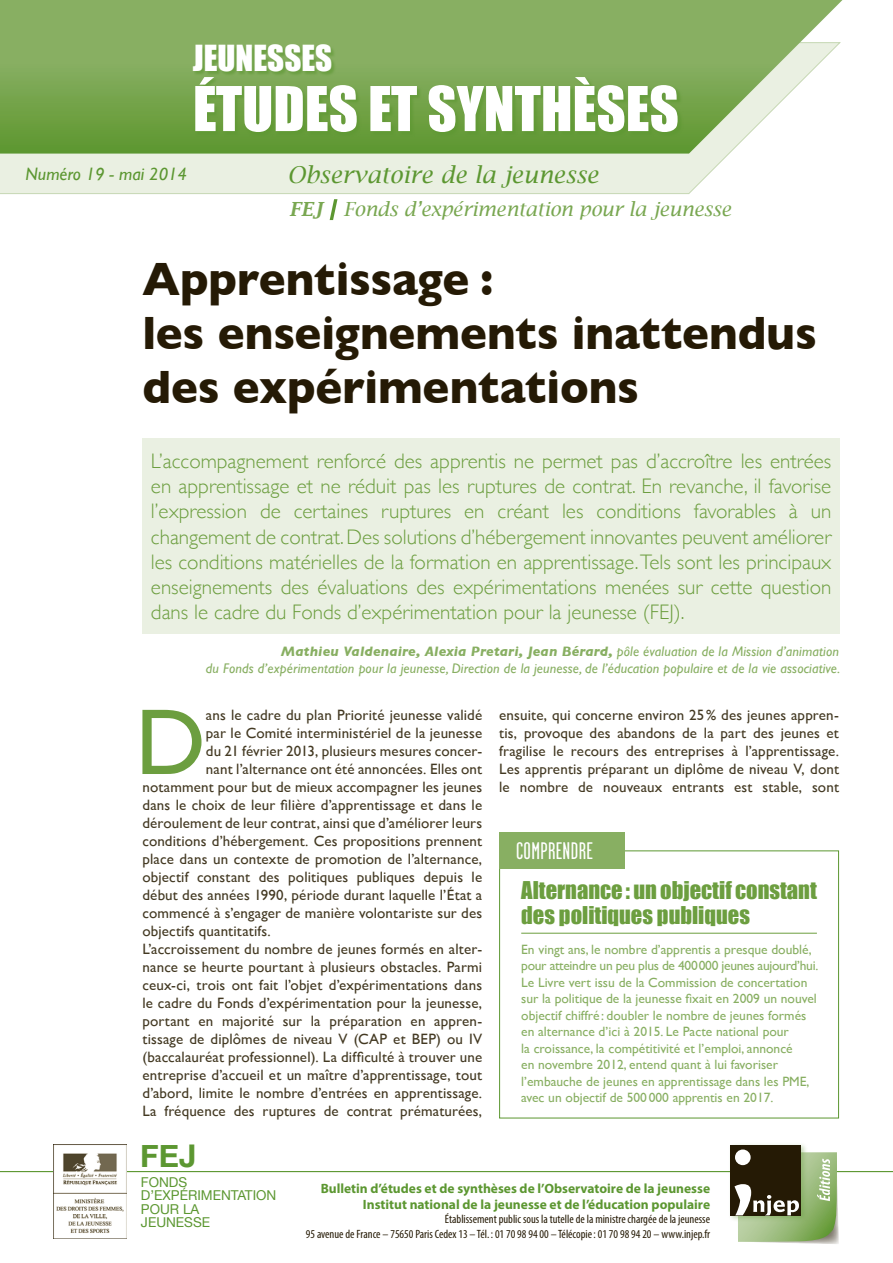
<style>
.page{position:relative;width:893px;height:1263px;background:#fff}
.page>*{position:absolute;margin:0;border:0;box-sizing:border-box;transform-origin:0 0}
.texte_courant{font:94.2px "Gill Sans";color:#6c9e3f}
.titre_publication{font:57px "Impact";color:#fff}
.titre_etude{font:700 47.7px/54px "Gill Sans";color:#251a05;scale:.94 1}
.titre_publication-2{font:33px "Impact";color:#fff}
.t1{font:700 31.2px "Helvetica Neue";color:#5c9731}
.surtitre{font:24px "LM Tone";letter-spacing:.015em;color:#fff}
.sous_titre_publicati{font:italic 23.25px "Lucida Bright";letter-spacing:.01em;color:#5c9731}
.Titre{font:22.5px/25.5px "Impact";color:#6c9e3f}
.chapeau{font:300 21px/25.2px "Gill Sans";color:#6c9e3f;text-align:justify}
.t2{font:italic 19.5px "Lucida Bright";color:#79a751}
.t3{font:italic 600 19.5px "Lucida Bright";color:#79a751}
.numéro_edition{font:italic 18px "Gill Sans";color:#5c9731}
.texte_courant-2{font:15px/18px "Gill Sans";letter-spacing:.01em;color:#433922;text-align:justify}
.mention_auteur{font:italic 13.95px/16.8px "Gill Sans";letter-spacing:.01em;color:#88af62;text-align:right}
.t4{font:13.65px "Helvetica Neue";color:#5c9731}
.contenu{font:13.5px/16.5px "Gill Sans";color:#88af62}
.t5{font:700 13.5px "Myriad Pro";color:#5c9731}
.t6{font:condensed 12px "Myriad Pro";color:#251a05}
.s1{font-weight:700}
</style>
<div class="page">
<hr style="left:0;top:1171px;width:893px;height:1px;background:#5c9731">
<div style="left:0;top:154px;width:729px;height:40px;background:#eaf0e2"></div>
<div style="left:142px;top:438px;width:698px;height:196px;background:#eaf0e2"></div>
<svg style="left:0;top:0;width:842px;height:154px;background:#8eb46b"></svg>
<div style="left:194px;top:45px;width:489px;height:92px;background:#5c9731;opacity:.61"></div>
<div style="left:728px;top:1142px;width:80px;height:80px;background:#5c9731;opacity:.35"></div>
<div style="left:730px;top:1145px;width:71px;height:70px;background:#251a05"></div>
<svg style="left:734px;top:1149px;width:105px;height:95px"></svg>
<img style="left:54px;top:1145px;width:73px;height:94px">
<svg style="left:330px;top:199px;width:7px;height:21px"></svg>
<hr style="left:521px;top:933px;width:296px;height:1px;background:#6c9e3f">
<div style="left:499px;top:850px;width:340px;height:268px;border:1px solid #5c9731"></div>
<div style="left:499px;top:833px;width:126px;height:36px;background:#88af62"></div>
<p class="titre_publication-2" style="left:193px;top:33px;width:141px">JEUNESSES</p>
<p class="titre_publication" style="left:193px;top:64px;width:487px">ÉTUDES ET SYNTHÈSES</p>
<p class="numéro_edition" style="left:26px;top:164px;width:163px">Numéro 19 - mai 2014</p>
<p class="sous_titre_publicati" style="left:287px;top:161px;width:313px">Observatoire de la jeunesse</p>
<p class="t3" style="left:289px;top:198px;width:35px">FEJ</p>
<p class="t2" style="left:343px;top:198px;width:389px">Fonds d’expérimentation pour la jeunesse</p>
<p class="titre_etude" style="left:142px;top:250px;width:719px">Apprentissage :<br>les enseignements inattendus des expérimentations</p>
<p class="chapeau" style="left:151px;top:448px;width:682px">L’accompagnement renforcé des apprentis ne permet pas d’accroître les entrées en apprentissage et ne réduit pas les ruptures de contrat. En revanche, il favorise l’expression de certaines ruptures en créant les conditions favorables à un changement de contrat. Des solutions d’hébergement innovantes peuvent améliorer les conditions matérielles de la formation en apprentissage. Tels sont les principaux enseignements des évaluations des expérimentations menées sur cette question dans le cadre du Fonds d’expérimentation pour la jeunesse (FEJ).</p>
<p class="mention_auteur" style="left:206px;top:643px;width:636px"><span class="s1">Mathieu Valdenaire, Alexia Pretari, Jean Bérard,</span> pôle évaluation de la Mission d’animation<br>du Fonds d’expérimentation pour la jeunesse, Direction de la jeunesse, de l’éducation populaire et de la vie associative.</p>
<p class="texte_courant" style="left:135px;top:687px;width:72px">D</p>
<p class="texte_courant-2" style="left:206px;top:706px;width:278px">ans le cadre du plan Priorité jeunesse validé</p>
<p class="texte_courant-2" style="left:206px;top:724px;width:278px">par le Comité interministériel de la jeunesse</p>
<p class="texte_courant-2" style="left:206px;top:742px;width:278px">du 21 février 2013, plusieurs mesures concer-</p>
<p class="texte_courant-2" style="left:206px;top:760px;width:278px">nant l’alternance ont été annoncées. Elles ont</p>
<p class="texte_courant-2" style="left:142px;top:778px;width:341px">notamment pour but de mieux accompagner les jeunes</p>
<p class="texte_courant-2" style="left:142px;top:796px;width:341px">dans le choix de leur filière d’apprentissage et dans le</p>
<p class="texte_courant-2" style="left:142px;top:814px;width:341px">déroulement de leur contrat, ainsi que d’améliorer leurs</p>
<p class="texte_courant-2" style="left:142px;top:832px;width:341px">conditions d’hébergement. Ces propositions prennent</p>
<p class="texte_courant-2" style="left:142px;top:850px;width:341px">place dans un contexte de promotion de l’alternance,</p>
<p class="texte_courant-2" style="left:142px;top:868px;width:341px">objectif constant des politiques publiques depuis le</p>
<p class="texte_courant-2" style="left:142px;top:886px;width:341px">début des années 1990, période durant laquelle l’État a</p>
<p class="texte_courant-2" style="left:142px;top:904px;width:341px">commencé à s’engager de manière volontariste sur des</p>
<p class="texte_courant-2" style="left:142px;top:922px;width:130px">objectifs quantitatifs.</p>
<p class="texte_courant-2" style="left:142px;top:940px;width:341px">L’accroissement du nombre de jeunes formés en alter&shy;nance se heurte pourtant à plusieurs obstacles. Parmi ceux-ci, trois ont fait l’objet d’expérimentations dans le cadre du Fonds d’expérimentation pour la jeunesse, portant en majorité sur la préparation en appren&shy;tissage de diplômes de niveau V (CAP et BEP) ou IV (baccalauréat professionnel). La difficulté à trouver une entreprise d’accueil et un maître d’apprentissage, tout d’abord, limite le nombre d’entrées en apprentissage.<br>La fréquence des ruptures de contrat prématurées,</p>
<p class="texte_courant-2" style="left:499px;top:706px;width:341px">ensuite, qui concerne environ 25% des jeunes appren&shy;tis, provoque des abandons de la part des jeunes et fragilise le recours des entreprises à l’apprentissage.<br>Les apprentis préparant un diplôme de niveau V, dont le nombre de nouveaux entrants est stable, sont</p>
<p class="surtitre" style="left:516px;top:837px;width:78px">COMPRENDRE</p>
<p class="Titre" style="left:521px;top:877px;width:297px">Alternance: un objectif constant des politiques publiques</p>
<p class="contenu" style="left:521px;top:941px;width:299px">En vingt ans, le nombre d’apprentis a presque doublé, pour atteindre un peu plus de 400000 jeunes aujourd’hui.<br>Le Livre vert issu de la Commission de concertation sur la politique de la jeunesse fixait en 2009 un nouvel objectif chiffré : doubler le nombre de jeunes formés en alternance d’ici à 2015. Le Pacte national pour<br>la croissance, la compétitivité et l’emploi, annoncé<br>en novembre 2012, entend quant à lui favoriser l’embauche de jeunes en apprentissage dans les PME, avec un objectif de 500000 apprentis en 2017.</p>
<p class="t1" style="left:140px;top:1132px;width:58px">FEJ</p>
<p class="t4" style="left:141px;top:1172px;width:48px">FONDS</p>
<p class="t4" style="left:141px;top:1185px;width:137px">D’EXPÉRIMENTATION</p>
<p class="t4" style="left:141px;top:1199px;width:60px">POUR LA</p>
<p class="t4" style="left:141px;top:1213px;width:71px">JEUNESSE</p>
<p class="t5" style="left:321px;top:1179px;width:391px">Bulletin d’études et de synthèses de l’Observatoire de la jeunesse</p>
<p class="t5" style="left:363px;top:1195px;width:349px">Institut national de la jeunesse et de l’éducation populaire</p>
<p class="t6" style="left:445px;top:1212px;width:267px">Établissement public sous la tutelle de la ministre chargée de la jeunesse</p>
<p class="t6" style="left:306px;top:1226px;width:406px">95 avenue de France – 75650 Paris Cedex 13 – Tél. : 01 70 98 94 00 – Télécopie: 01 70 98 94 20 – www.injep.fr</p>
</div>
